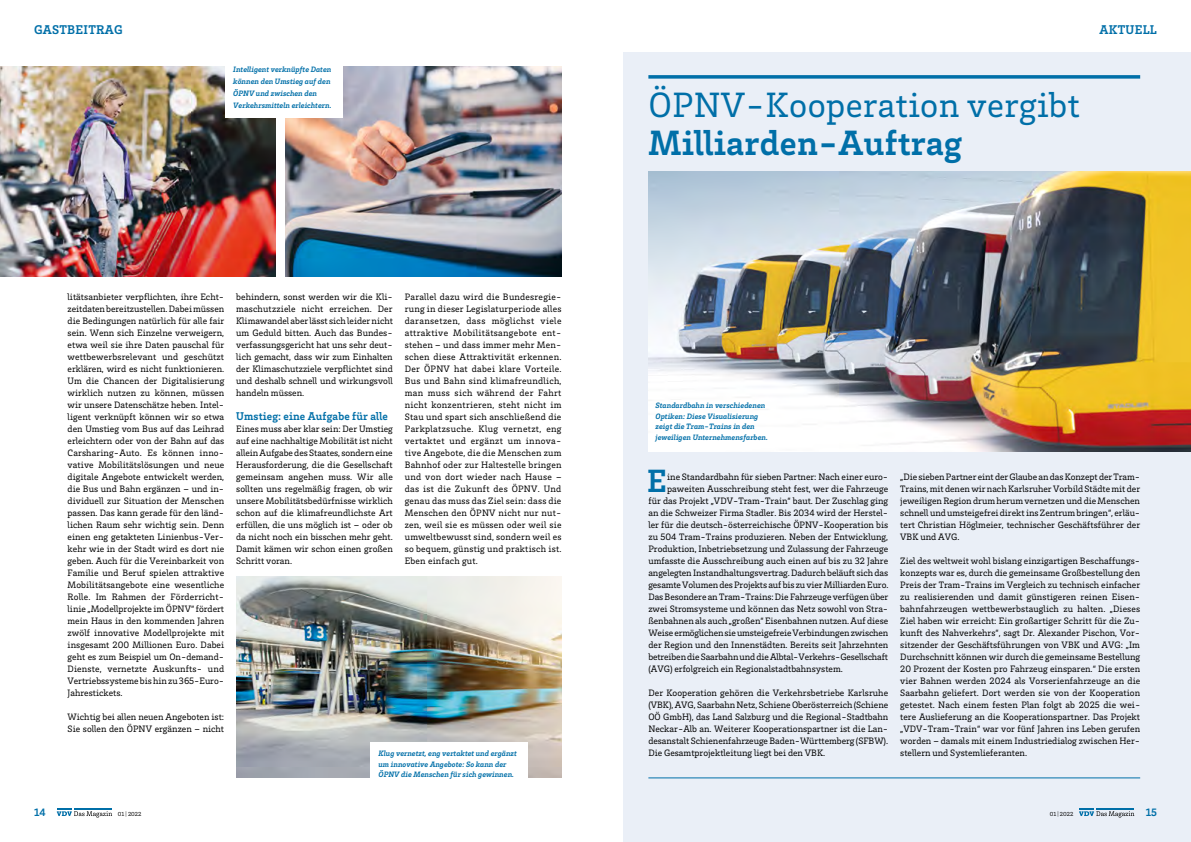
<style>
.page{position:relative;width:1191px;height:842px;background:#fff}
.page>*{position:absolute;margin:0;border:0;box-sizing:border-box;transform-origin:0 0}
.t1{font:36px "VDV Brix Slab";letter-spacing:.01em;color:#006fa8}
.t2{font:700 36px "VDV Brix Slab";letter-spacing:.01em;color:#006fa8}
.t3{font:700 33px "VDV Brix Slab";color:#006fa8}
.t4{font:700 13px "VDV Brix Slab";letter-spacing:.02em;color:#006fa8}
.t5{font:700 11.5px "VDV Brix Slab";letter-spacing:.01em;color:#006fa8}
.t6{font:700 11px "VDV Brix Slab";color:#006fa8}
.t7{font:9.5px/12px "VDV Brix Slab";color:#000;text-align:justify}
.t8{font:italic 700 8px/10.5px "VDV Brix Slab";color:#006fa8}
.t9{font:6px "VDV Brix Slab";letter-spacing:.005em;color:#000}
</style>
<div class="page">
<div style="left:624px;top:53px;width:567px;height:789px;background:#eaeff7"></div>
<svg style="left:56px;top:808px;width:56px;height:10px"></svg>
<svg style="left:1079px;top:808px;width:56px;height:10px"></svg>
<img style="left:0;top:67px;width:275px;height:209px">
<img style="left:286px;top:67px;width:275px;height:209px">
<img style="left:236px;top:576px;width:325px;height:201px">
<div style="left:225px;top:53px;width:118px;height:64px;background:#fff"></div>
<div style="left:370px;top:742px;width:158px;height:46px;background:#fff"></div>
<img style="left:648px;top:171px;width:543px;height:281px">
<svg style="left:648px;top:75px;width:492px;height:4px;background:#1c7eb1"></svg>
<hr style="left:648px;top:778px;width:492px;height:1px;background:#006fa8">
<h3 class="t4" style="left:34px;top:21px;width:90px">GASTBEITRAG</h3>
<p class="t8" style="left:233px;top:63px;width:100px;line-height:12px">Intelligent verknüpfte Daten können den Umstieg auf den<br>ÖPNV und zwischen den<br>Verkehrsmitteln erleichtern.</p>
<p class="t7" style="left:68px;top:290px;width:158px">litätsanbieter verpflichten, ihre Echt&shy;zeitdaten bereitzustellen. Dabei müssen die Bedingungen natürlich für alle fair sein. Wenn sich Einzelne verweigern, etwa weil sie ihre Daten pauschal für wettbewerbsrelevant und geschützt erklären, wird es nicht funktionieren.<br>Um die Chancen der Digitalisierung wirklich nutzen zu können, müssen wir unsere Datenschätze heben. Intel&shy;ligent verknüpft können wir so etwa den Umstieg vom Bus auf das Leihrad erleichtern oder von der Bahn auf das Carsharing-Auto. Es können inno&shy;vative Mobilitätslösungen und neue digitale Angebote entwickelt werden, die Bus und Bahn ergänzen – und in&shy;dividuell zur Situation der Menschen passen. Das kann gerade für den länd&shy;lichen Raum sehr wichtig sein. Denn einen eng getakteten Linienbus-Ver&shy;kehr wie in der Stadt wird es dort nie geben. Auch für die Vereinbarkeit von Familie und Beruf spielen attraktive Mobilitätsangebote eine wesentliche Rolle. Im Rahmen der Förderricht&shy;linie „Modellprojekte im ÖPNV“ fördert mein Haus in den kommenden Jahren zwölf innovative Modellprojekte mit insgesamt 200 Millionen Euro. Dabei geht es zum Beispiel um On-demand-Dienste, vernetzte Auskunfts- und Vertriebssysteme bis hin zu 365-Euro-Jahrestickets.</p>
<p class="t7" style="left:68px;top:710px;width:158px">Wichtig bei allen neuen Angeboten ist:<br>Sie sollen den ÖPNV ergänzen – nicht</p>
<p class="t7" style="left:236px;top:290px;width:158px">behindern, sonst werden wir die Kli&shy;maschutzziele nicht erreichen. Der Klimawandel aber lässt sich leider nicht um Geduld bitten. Auch das Bundes&shy;verfassungsgericht hat uns sehr deut&shy;lich gemacht, dass wir zum Einhalten der Klimaschutzziele verpflichtet sind und deshalb schnell und wirkungsvoll handeln müssen.</p>
<p class="t5" style="left:236px;top:409px;width:153px">Umstieg: eine Aufgabe für alle</p>
<p class="t7" style="left:236px;top:422px;width:158px">Eines muss aber klar sein: Der Umstieg auf eine nachhaltige Mobilität ist nicht allein Aufgabe des Staates, sondern eine Herausforderung, die die Gesellschaft gemeinsam angehen muss. Wir alle sollten uns regelmäßig fragen, ob wir unsere Mobilitätsbedürfnisse wirklich schon auf die klimafreundlichste Art erfüllen, die uns möglich ist – oder ob da nicht noch ein bisschen mehr geht.<br>Damit kämen wir schon einen großen Schritt voran.</p>
<p class="t7" style="left:405px;top:290px;width:158px">Parallel dazu wird die Bundesregie&shy;rung in dieser Legislaturperiode alles daransetzen, dass möglichst viele attraktive Mobilitätsangebote ent&shy;stehen – und dass immer mehr Men&shy;schen diese Attraktivität erkennen.<br>Der ÖPNV hat dabei klare Vorteile.<br>Bus und Bahn sind klimafreundlich, man muss sich während der Fahrt nicht konzentrieren, steht nicht im Stau und spart sich anschließend die Parkplatzsuche. Klug vernetzt, eng vertaktet und ergänzt um innova&shy;tive Angebote, die die Menschen zum Bahnhof oder zur Haltestelle bringen und von dort wieder nach Hause – das ist die Zukunft des ÖPNV. Und genau das muss das Ziel sein: dass die Menschen den ÖPNV nicht nur nut&shy;zen, weil sie es müssen oder weil sie umweltbewusst sind, sondern weil es so bequem, günstig und praktisch ist.<br>Eben einfach gut.</p>
<p class="t8" style="left:378px;top:748px;width:140px">Klug vernetzt, eng vertaktet und ergänzt um innovative Angebote: So kann der<br>ÖPNV die Menschen für sich gewinnen.</p>
<h3 class="t4" style="left:1099px;top:21px;width:59px">AKTUELL</h3>
<h1 class="t1" style="left:648px;top:82px;width:433px">ÖPNV-Kooperation vergibt</h1>
<h1 class="t2" style="left:648px;top:119px;width:315px">Milliarden-Auftrag</h1>
<p class="t8" style="left:655px;top:400px;width:114px">Standardbahn in verschiedenen<br>Optiken: Diese Visualisierung zeigt die Tram-Trains in den jeweiligen Unternehmensfarben.</p>
<h2 class="t3" style="left:647px;top:459px;width:21px">E</h2>
<p class="t7" style="left:667px;top:470px;width:223px">ine Standardbahn für sieben Partner: Nach einer euro-</p>
<p class="t7" style="left:667px;top:482px;width:223px">paweiten Ausschreibung steht fest, wer die Fahrzeuge</p>
<p class="t7" style="left:648px;top:494px;width:241px">für das Projekt „VDV-Tram-Train“ baut. Der Zuschlag ging</p>
<p class="t7" style="left:648px;top:506px;width:241px">an die Schweizer Firma Stadler. Bis 2034 wird der Herstel-</p>
<p class="t7" style="left:648px;top:518px;width:241px">ler für die deutsch-österreichische ÖPNV-Kooperation bis</p>
<p class="t7" style="left:648px;top:530px;width:241px">zu 504 Tram-Trains produzieren. Neben der Entwicklung,</p>
<p class="t7" style="left:648px;top:542px;width:241px">Produktion, Inbetriebsetzung und Zulassung der Fahrzeuge</p>
<p class="t7" style="left:648px;top:554px;width:241px">umfasste die Ausschreibung auch einen auf bis zu 32 Jahre</p>
<p class="t7" style="left:648px;top:566px;width:241px">angelegten Instandhaltungsvertrag. Dadurch beläuft sich das</p>
<p class="t7" style="left:648px;top:578px;width:241px">gesamte Volumen des Projekts auf bis zu vier Milliarden Euro.</p>
<p class="t7" style="left:648px;top:590px;width:241px">Das Besondere an Tram-Trains: Die Fahrzeuge verfügen über</p>
<p class="t7" style="left:648px;top:602px;width:241px">zwei Stromsysteme und können das Netz sowohl von Stra-</p>
<p class="t7" style="left:648px;top:614px;width:241px">ßenbahnen als auch „großen“ Eisenbahnen nutzen. Auf diese</p>
<p class="t7" style="left:648px;top:626px;width:241px">Weise ermöglichen sie umsteigefreie Verbindungen zwischen</p>
<p class="t7" style="left:648px;top:638px;width:241px">der Region und den Innenstädten. Bereits seit Jahrzehnten</p>
<p class="t7" style="left:648px;top:650px;width:241px">betreiben die Saarbahn und die Albtal-Verkehrs-Gesellschaft</p>
<p class="t7" style="left:648px;top:662px;width:196px">(AVG) erfolgreich ein Regionalstadtbahnsystem.</p>
<p class="t7" style="left:648px;top:686px;width:241px">Der Kooperation gehören die Verkehrsbetriebe Karlsruhe (VBK), AVG, Saarbahn Netz, Schiene Oberösterreich (Schiene OÖ GmbH), das Land Salzburg und die Regional-Stadtbahn Neckar-Alb an. Weiterer Kooperationspartner ist die Lan&shy;desanstalt Schienenfahrzeuge Baden-Württemberg (SFBW).<br>Die Gesamtprojektleitung liegt bei den VBK.</p>
<p class="t7" style="left:900px;top:470px;width:241px">„Die sieben Partner eint der Glaube an das Konzept der Tram-Trains, mit denen wir nach Karlsruher Vorbild Städte mit der jeweiligen Region drum herum vernetzen und die Menschen schnell und umsteigefrei direkt ins Zentrum bringen“, erläu&shy;tert Christian Höglmeier, technischer Geschäftsführer der VBK und AVG.</p>
<p class="t7" style="left:900px;top:554px;width:241px">Ziel des weltweit wohl bislang einzigartigen Beschaffungs&shy;konzepts war es, durch die gemeinsame Großbestellung den Preis der Tram-Trains im Vergleich zu technisch einfacher zu realisierenden und damit günstigeren reinen Eisen&shy;bahnfahrzeugen wettbewerbstauglich zu halten. „Dieses Ziel haben wir erreicht: Ein großartiger Schritt für die Zu&shy;kunft des Nahverkehrs“, sagt Dr. Alexander Pischon, Vor&shy;sitzender der Geschäftsführungen von VBK und AVG: „Im Durchschnitt können wir durch die gemeinsame Bestellung 20 Prozent der Kosten pro Fahrzeug einsparen.“ Die ersten vier Bahnen werden 2024 als Vorserienfahrzeuge an die Saarbahn geliefert. Dort werden sie von der Kooperation getestet. Nach einem festen Plan folgt ab 2025 die wei&shy;tere Auslieferung an die Kooperationspartner. Das Projekt „VDV-Tram-Train“ war vor fünf Jahren ins Leben gerufen worden – damals mit einem Industriedialog zwischen Her&shy;stellern und Systemlieferanten.</p>
<p class="t6" style="left:34px;top:805px;width:13px">14</p>
<p class="t9" style="left:118px;top:810px;width:25px">01 | 2022</p>
<p class="t9" style="left:1049px;top:810px;width:25px">01 | 2022</p>
<p class="t6" style="left:1145px;top:805px;width:13px">15</p>
</div>
